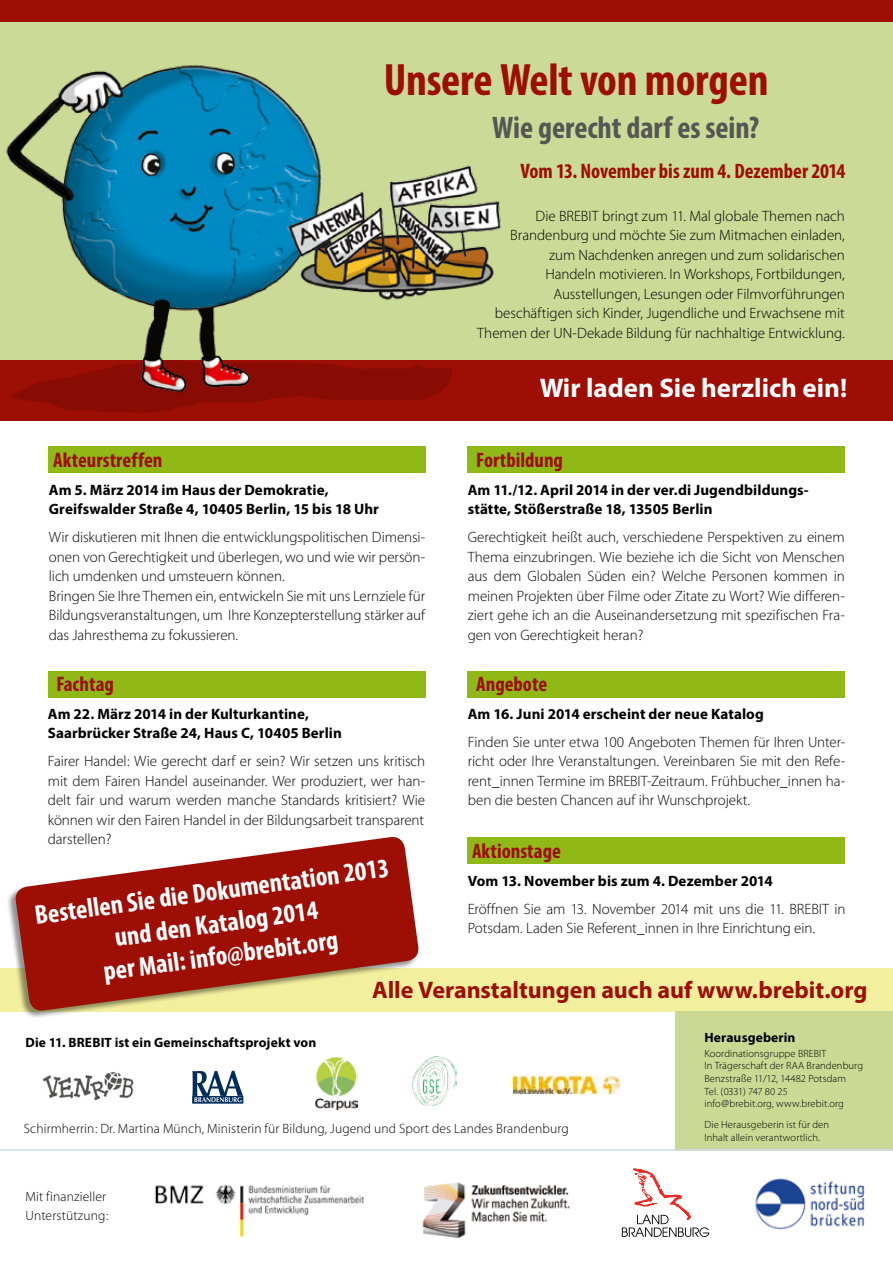
<style>
.page{position:relative;width:893px;height:1263px;background:#fff}
.page>*{position:absolute;margin:0;border:0;box-sizing:border-box;transform-origin:0 0}
.t1{font:700 condensed 45.6px "Myriad Pro";letter-spacing:-.005em;color:#9d0e05}
.t2{font:700 condensed 31.35px "Myriad Pro";letter-spacing:-.005em;color:#565655}
.t3{font:700 condensed 27px/32.4px "Myriad Pro";color:#fff;text-align:center}
.t4{font:700 27px "Myriad Pro";color:#fff}
.t5{font:700 24px "Myriad Pro";letter-spacing:-.005em;color:#9d0e05}
.t6{font:700 condensed 21px "Myriad Pro";color:#9d0e05}
.t7{font:15px/19.5px "Myriad MM 215 600";letter-spacing:-.005em;color:#000;text-align:justify}
.t8{font:700 15px/19.5px "Myriad Pro";letter-spacing:.005em;color:#000}
.t9{font:13.5px/19.5px "Myriad MM 215 600";letter-spacing:.01em;color:#000}
.t10{font:700 13.5px "Myriad Pro";letter-spacing:.01em;color:#000}
.t11{font:10.5px/12.6px "Myriad MM 215 600";letter-spacing:.01em;color:#000}
</style>
<div class="page">
<div style="left:0;top:0;width:893px;height:407px;background:#cbda96"></div>
<div style="left:0;top:360px;width:893px;height:61px;background:#9d0e05"></div>
<div style="left:0;top:968px;width:893px;height:43px;background:#f2ef9f"></div>
<div style="left:48px;top:446px;width:377px;height:27px;background:#90b817"></div>
<div style="left:468px;top:446px;width:377px;height:27px;background:#90b817"></div>
<div style="left:48px;top:671px;width:377px;height:27px;background:#90b817"></div>
<div style="left:468px;top:671px;width:377px;height:27px;background:#90b817"></div>
<div style="left:468px;top:837px;width:377px;height:27px;background:#90b817"></div>
<div style="left:675px;top:1011px;width:218px;height:140px;background:#cad994"></div>
<img style="left:512px;top:1076px;width:109px;height:19px">
<img style="left:412px;top:1057px;width:44px;height:48px">
<div style="left:193px;top:1096px;width:50px;height:7px;background:#002d5c;border:1px solid #002d5c"></div>
<svg style="left:192px;top:1071px;width:51px;height:31px"></svg>
<img style="left:42px;top:1071px;width:92px;height:30px">
<img style="left:316px;top:1057px;width:41px;height:52px">
<img style="left:154px;top:1184px;width:211px;height:53px">
<img style="left:755px;top:1178px;width:110px;height:52px">
<svg style="left:622px;top:1168px;width:87px;height:69px"></svg>
<img style="left:422px;top:1182px;width:148px;height:56px">
<hr style="left:0;top:1149px;width:893px;height:2px;background:#d2dded">
<div style="left:0;top:0;width:893px;height:21px;background:#9d0e05"></div>
<svg style="left:12px;top:397px;width:417px;height:16px"></svg>
<img style="left:6px;top:65px;width:495px;height:332px">
<div style="left:7px;top:836px;width:412px;height:183px;background:#000;opacity:.43"></div>
<svg style="left:14px;top:836px;width:406px;height:176px;fill:#9d0e05"></svg>
<h1 class="t1" style="left:384px;top:51px;width:386px">Unsere Welt von morgen</h1>
<h2 class="t2" style="left:492px;top:108px;width:269px">Wie gerecht darf es sein?</h2>
<h3 class="t6" style="left:520px;top:158px;width:327px">Vom 13. November bis zum 4. Dezember 2014</h3>
<p class="t7" style="left:477px;top:207px;width:369px;text-align:right">Die BREBIT bringt zum 11. Mal globale Themen nach Brandenburg und möchte Sie zum Mitmachen einladen,<br>zum Nachdenken anregen und zum solidarischen<br>Handeln motivieren. In Workshops, Fortbildungen, Ausstellungen, Lesungen oder Filmvorführungen beschäftigen sich Kinder, Jugendliche und Erwachsene mit Themen der UN-Dekade Bildung für nachhaltige Entwicklung.</p>
<h3 class="t4" style="left:540px;top:370px;width:309px">Wir laden Sie herzlich ein!</h3>
<h3 class="t6" style="left:53px;top:446px;width:111px">Akteurstreffen</h3>
<p class="t8" style="left:49px;top:479px;width:332px">Am 5. März 2014 im Haus der Demokratie,<br>Greifswalder Straße 4, 10405 Berlin, 15 bis 18 Uhr</p>
<p class="t7" style="left:49px;top:528px;width:378px;text-align:left">Wir diskutieren mit Ihnen die entwicklungspolitischen Dimensi&shy;onen von Gerechtigkeit und überlegen, wo und wie wir persön&shy;lich umdenken und umsteuern können.<br>Bringen Sie Ihre Themen ein, entwickeln Sie mit uns Lernziele für Bildungsveranstaltungen, um Ihre Konzepterstellung stärker auf das Jahresthema zu fokussieren.</p>
<h3 class="t6" style="left:476px;top:446px;width:88px">Fortbildung</h3>
<p class="t8" style="left:468px;top:479px;width:342px">Am 11./12. April 2014 in der ver.di Jugendbildungs&shy;stätte, Stößerstraße 18, 13505 Berlin</p>
<p class="t7" style="left:468px;top:528px;width:379px">Gerechtigkeit heißt auch, verschiedene Perspektiven zu einem Thema einzubringen. Wie beziehe ich die Sicht von Menschen aus dem Globalen Süden ein? Welche Personen kommen in meinen Projekten über Filme oder Zitate zu Wort? Wie differen&shy;ziert gehe ich an die Auseinandersetzung mit spezifischen Fra&shy;gen von Gerechtigkeit heran?</p>
<h3 class="t6" style="left:476px;top:670px;width:72px">Angebote</h3>
<p class="t8" style="left:468px;top:703px;width:298px">Am 16. Juni 2014 erscheint der neue Katalog</p>
<p class="t7" style="left:468px;top:733px;width:379px">Finden Sie unter etwa 100 Angeboten Themen für Ihren Unter&shy;richt oder Ihre Veranstaltungen. Vereinbaren Sie mit den Refe&shy;rent_innen Termine im BREBIT-Zeitraum. Frühbucher_innen ha&shy;ben die besten Chancen auf ihr Wunschprojekt.</p>
<h3 class="t6" style="left:56px;top:670px;width:59px">Fachtag</h3>
<p class="t8" style="left:48px;top:703px;width:295px">Am 22. März 2014 in der Kulturkantine,<br>Saarbrücker Straße 24, Haus C, 10405 Berlin</p>
<p class="t7" style="left:48px;top:752px;width:379px">Fairer Handel: Wie gerecht darf er sein? Wir setzen uns kritisch mit dem Fairen Handel auseinander. Wer produziert, wer han&shy;delt fair und warum werden manche Standards kritisiert? Wie können wir den Fairen Handel in der Bildungsarbeit transparent darstellen?</p>
<h3 class="t3" style="left:33px;top:899px;width:359px;rotate:-8deg">Bestellen Sie die Dokumentation 2013 und den Katalog 2014<br>per Mail: info@brebit.org</h3>
<h3 class="t6" style="left:472px;top:838px;width:90px">Aktionstage</h3>
<p class="t8" style="left:468px;top:870px;width:307px">Vom 13. November bis zum 4. Dezember 2014</p>
<p class="t7" style="left:468px;top:900px;width:379px">Eröffnen Sie am 13. November 2014 mit uns die 11. BREBIT in<br>Potsdam. Laden Sie Referent_innen in Ihre Einrichtung ein.</p>
<h3 class="t5" style="left:372px;top:975px;width:497px">Alle Veranstaltungen auch auf www.brebit.org</h3>
<p class="t10" style="left:26px;top:1033px;width:292px">Die 11. BREBIT ist ein Gemeinschaftsprojekt von</p>
<p class="t9" style="left:24px;top:1119px;width:546px">Schirmherrin: Dr. Martina Münch, Ministerin für Bildung, Jugend und Sport des Landes Brandenburg</p>
<p class="t9" style="left:26px;top:1187px;width:84px">Mit finanzieller<br>Unterstützung:</p>
<p class="t10" style="left:704px;top:1028px;width:93px">Herausgeberin</p>
<p class="t11" style="left:704px;top:1047px;width:160px">Koordinationsgruppe BREBIT<br>In Trägerschaft der RAA Brandenburg<br>Benzstraße 11/12, 14482 Potsdam<br>Tel. (0331) 747 80 25<br>info@brebit.org, www.brebit.org</p>
<p class="t11" style="left:704px;top:1119px;width:126px">Die Herausgeberin ist für den<br>Inhalt allein verantwortlich.</p>
</div>
